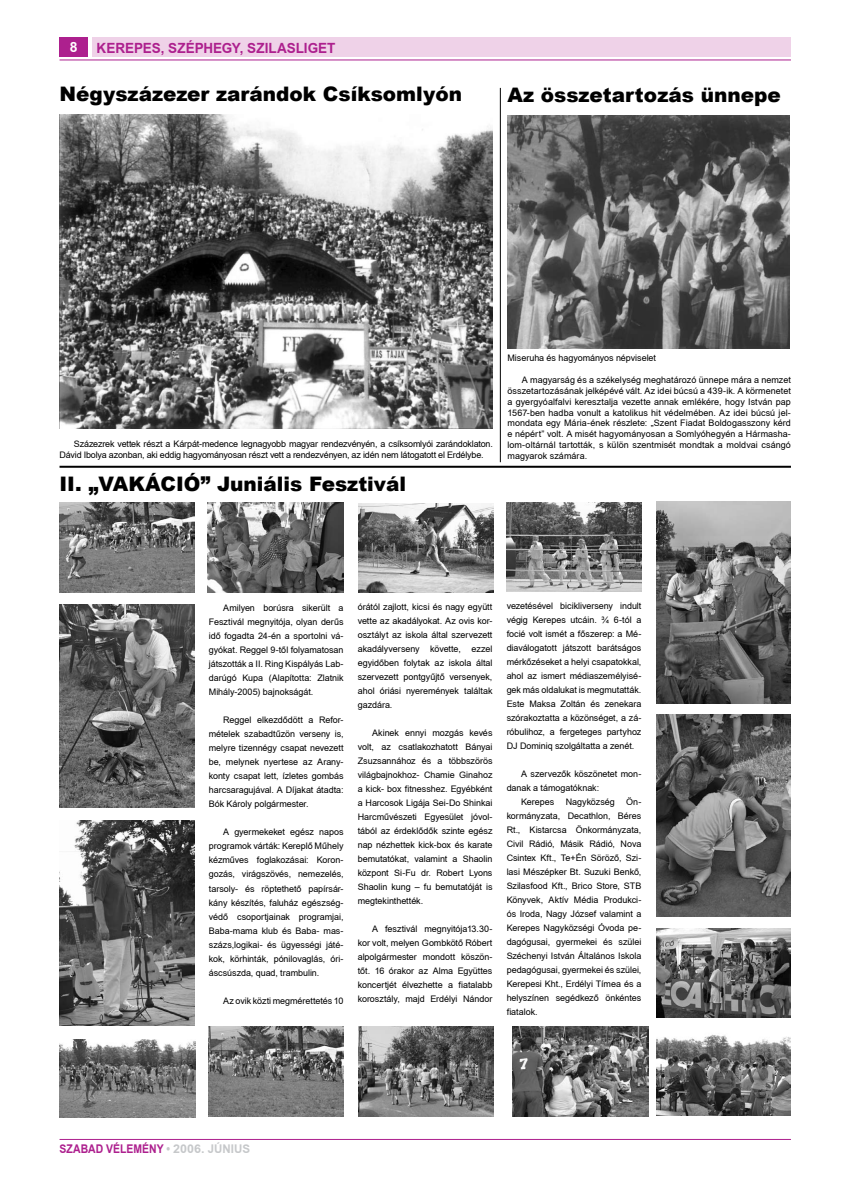
<style>
.page{position:relative;width:842px;height:1191px;background:#fff}
.page>*{position:absolute;margin:0;border:0;box-sizing:border-box;transform-origin:0 0}
.t1{font:900 20px "Arial";color:#000}
.t2{font:700 14.1px "Arial Nr PFL";color:#ad208e;scale:1.17 1}
.t3{font:700 12px "Arial PFL";letter-spacing:.005em;color:#ad208e;scale:.87 1}
.t4{font:9px/14px "Arial PFL";letter-spacing:-.005em;color:#000;text-align:justify}
.s1{color:#c6c8ca}
</style>
<div class="page">
<div style="left:60px;top:37px;width:28px;height:20px;background:#ad208e"></div>
<div style="left:93px;top:37px;width:698px;height:20px;background:#efd2e8"></div>
<hr style="left:60px;top:59px;width:731px;height:1px;background:#ad208e">
<hr style="left:60px;top:1139px;width:731px;height:1px;background:#ad208e">
<img style="left:60px;top:114px;width:432px;height:315px">
<hr style="left:500px;top:88px;width:1px;height:374px;background:#000">
<hr style="left:60px;top:466px;width:731px;height:2px;background:#000">
<img style="left:507px;top:115px;width:283px;height:233px">
<img style="left:656px;top:928px;width:135px;height:89px">
<img style="left:209px;top:1026px;width:135px;height:90px">
<img style="left:358px;top:503px;width:135px;height:89px">
<img style="left:513px;top:1026px;width:135px;height:90px">
<img style="left:60px;top:820px;width:134px;height:205px">
<img style="left:207px;top:502px;width:137px;height:91px">
<img style="left:60px;top:1039px;width:136px;height:78px">
<img style="left:656px;top:1034px;width:135px;height:81px">
<img style="left:358px;top:1027px;width:135px;height:89px">
<img style="left:60px;top:502px;width:135px;height:90px">
<img style="left:507px;top:502px;width:135px;height:89px">
<img style="left:60px;top:604px;width:135px;height:203px">
<img style="left:657px;top:714px;width:134px;height:202px">
<img style="left:656px;top:502px;width:135px;height:201px">
<h2 class="t2" style="left:97px;top:40px;width:206px">KEREPES, SZÉPHEGY, SZILASLIGET</h2>
<h1 class="t1" style="left:60px;top:80px;width:404px">Négyszázezer zarándok Csíksomlyón</h1>
<h1 class="t1" style="left:507px;top:81px;width:275px">Az összetartozás ünnepe</h1>
<p class="t4" style="left:60px;top:438px;width:435px;line-height:10.8px;text-indent:14px">Százezrek vettek részt a Kárpát-medence legnagyobb magyar rendezvényén, a csíksomlyói zarándoklaton.<br>Dávid Ibolya azonban, aki eddig hagyományosan részt vett a rendezvényen, az idén nem látogatott el Erdélybe.</p>
<h1 class="t1" style="left:60px;top:469px;width:348px">II. „VAKÁCIÓ” Juniális Fesztivál</h1>
<p class="t4" style="left:507px;top:350px;width:150px">Miseruha és hagyományos népviselet</p>
<p class="t4" style="left:507px;top:374px;width:285px;line-height:10.8px;text-indent:14px">A magyarság és a székelység meghatározó ünnepe mára a nemzet összetartozásának jelképévé vált. Az idei búcsú a 439-ik. A körmenetet a gyergyóalfalvi keresztalja vezette annak emlékére, hogy István pap 1567-ben hadba vonult a katolikus hit védelmében. Az idei búcsú jel&shy;mondata egy Mária-ének részlete: „Szent Fiadat Boldogasszony kérd e népért” volt. A misét hagyományosan a Somlyóhegyén a Hármasha&shy;lom-oltárnál tartották, s külön szentmisét mondtak a moldvai csángó magyarok számára.</p>
<p class="t4" style="left:209px;top:601px;width:136px;text-indent:14px">Amilyen borúsra sikerült a Fesztivál megnyitója, olyan derűs idő fogadta 24-én a sportolni vá&shy;gyókat. Reggel 9-től folyamatosan játszották a II. Ring Kispályás Lab&shy;darúgó Kupa (Alapította: Zlatnik Mihály-2005) bajnokságát.</p>
<p class="t4" style="left:209px;top:713px;width:136px;text-indent:14px">Reggel elkezdődött a Refor&shy;mételek szabadtűzön verseny is, melyre tizennégy csapat nevezett be, melynek nyertese az Arany&shy;konty csapat lett, ízletes gombás harcsaragujával. A Díjakat átadta:<br>Bók Károly polgármester.</p>
<p class="t4" style="left:209px;top:825px;width:136px;text-indent:14px">A gyermekeket egész napos programok várták: Kereplő Műhely kézműves foglakozásai: Koron&shy;gozás, virágszövés, nemezelés, tarsoly- és röptethető papírsár&shy;kány készítés, faluház egészség&shy;védő csoportjainak programjai, Baba-mama klub és Baba- mas&shy;százs,logikai- és ügyességi játé&shy;kok, körhinták, pónilovaglás, óri&shy;áscsúszda, quad, trambulin.</p>
<p class="t4" style="left:223px;top:993px;width:122px">Az ovik közti megmérettetés 10</p>
<p class="t4" style="left:358px;top:600px;width:136px">órától zajlott, kicsi és nagy együtt vette az akadályokat. Az ovis kor&shy;osztályt az iskola által szervezett akadályverseny követte, ezzel egyidőben folytak az iskola által szervezett pontgyűjtő versenyek, ahol óriási nyeremények találtak gazdára.</p>
<p class="t4" style="left:358px;top:726px;width:136px;text-indent:14px">Akinek ennyi mozgás kevés volt, az csatlakozhatott Bányai Zsuzsannához és a többszörös világbajnokhoz- Chamie Ginahoz a kick- box fitnesshez. Egyébként a Harcosok Ligája Sei-Do Shinkai Harcművészeti Egyesület jóvol&shy;tából az érdeklődők szinte egész nap nézhettek kick-box és karate bemutatókat, valamint a Shaolin központ Si-Fu dr. Robert Lyons Shaolin kung – fu bemutatóját is megtekinthették.</p>
<p class="t4" style="left:358px;top:922px;width:136px;text-indent:14px">A fesztivál megnyitója13.30- kor volt, melyen Gombkötő Róbert alpolgármester mondott köszön&shy;tőt. 16 órakor az Alma Együttes koncertjét élvezhette a fiatalabb korosztály, majd Erdélyi Nándor</p>
<p class="t4" style="left:507px;top:599px;width:136px">vezetésével bicikliverseny indult végig Kerepes utcáin. ¾ 6-tól a focié volt ismét a főszerep: a Mé&shy;diaválogatott játszott barátságos mérkőzéseket a helyi csapatokkal, ahol az ismert médiaszemélyisé&shy;gek más oldalukat is megmutatták.<br>Este Maksa Zoltán és zenekara szórakoztatta a közönséget, a zá&shy;róbulihoz, a fergeteges partyhoz DJ Dominiq szolgáltatta a zenét.</p>
<p class="t4" style="left:521px;top:767px;width:122px">A szervezők köszönetet mon-</p>
<p class="t4" style="left:507px;top:781px;width:94px">danak a támogatóknak:</p>
<p class="t4" style="left:521px;top:795px;width:35px">Kerepes</p>
<p class="t4" style="left:566px;top:795px;width:51px">Nagyközség</p>
<p class="t4" style="left:507px;top:795px;width:136px;text-indent:120px">Ön&shy;kormányzata, Decathlon, Béres Rt., Kistarcsa Önkormányzata, Civil Rádió, Másik Rádió, Nova Csintex Kft., Te+Én Söröző, Szi&shy;lasi Mészépker Bt. Suzuki Benkő, Szilasfood Kft., Brico Store, STB Könyvek, Aktív Média Produkci&shy;ós Iroda, Nagy József valamint a Kerepes Nagyközségi Óvoda pe&shy;dagógusai, gyermekei és szülei Széchenyi István Általános Iskola pedagógusai, gyermekei és szülei, Kerepesi Kht., Erdélyi Tímea és a helyszínen segédkező önkéntes fiatalok.</p>
<h3 class="t3" style="left:60px;top:1142px;width:221px">SZABAD VÉLEMÉNY <span class="s1">• 2006. JÚNIUS</span></h3>
</div>
